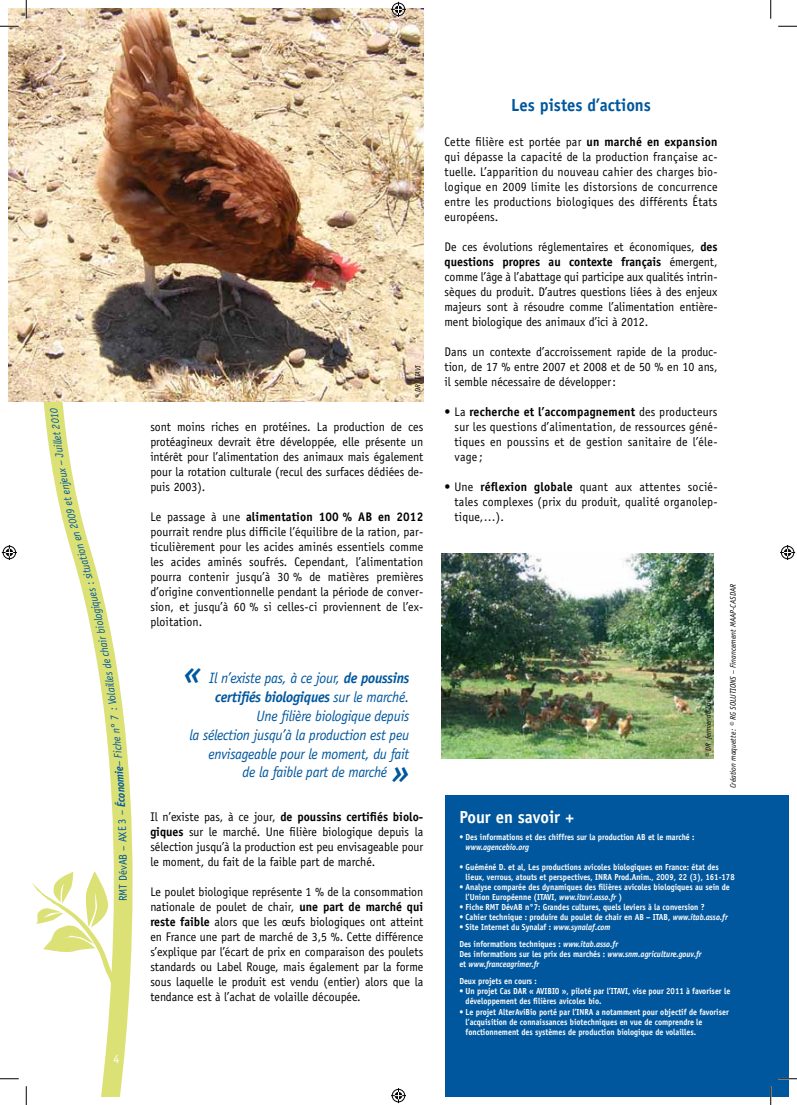
<style>
.page{position:relative;width:797px;height:1105px;background:#fff}
.page>*{position:absolute;margin:0;border:0;box-sizing:border-box;transform-origin:0 0}
.t1{font:700 17.5px "Officina Sans";color:#00579d;scale:.95 1}
.t2{font:700 17.5px "Officina Sans";color:#fff;scale:.95 1}
.t3{font:italic 15px/18.8px "Officina Sans";letter-spacing:-.02em;color:#00579d;text-align:right;scale:.95 1}
.t4{font:12.5px/15px "Officina Sans";color:#000;text-align:justify;scale:.95 1}
.t5{font:12.5px "Officina Sans";color:#fff;scale:.95 1}
.t6{font:italic 11.25px "Officina Sans";color:#00579d;scale:.95 1}
.t7{font:11.25px "Officina Sans";letter-spacing:-.015em;color:#00579d;scale:.95 1}
.t8{font:italic 700 11.25px "Officina Sans";color:#00579d;scale:.95 1}
.t9{font:700 8.75px/10px "Officina Sans";color:#fff;scale:.9 1}
.t10{font:italic 700 8.75px/10px "Officina Sans";color:#fff;scale:.9 1}
.t11{font:italic 8.12px "Officina Sans";color:#000;scale:.95 1}
.t12{font:italic 7.5px "Officina Sans";color:#000;scale:.95 1}
.s1{font-weight:700}
.s2{font-weight:700;font-size:30px}
.s3{font-style:italic}
.s4{font-style:normal}
</style>
<div class="page">
<svg style="left:10px;top:401px;width:171px;height:695px"></svg>
<svg style="left:31px;top:871px;width:90px;height:126px"></svg>
<div style="left:445px;top:795px;width:343px;height:301px;background:#00579d"></div>
<img style="left:9px;top:9px;width:414px;height:392px">
<img style="left:441px;top:553px;width:272px;height:206px">
<svg style="left:0;top:25px;width:19px;height:2px"></svg>
<svg style="left:778px;top:25px;width:19px;height:2px"></svg>
<svg style="left:0;top:1078px;width:19px;height:1px"></svg>
<svg style="left:778px;top:1078px;width:19px;height:1px"></svg>
<svg style="left:25px;top:0;width:2px;height:19px"></svg>
<svg style="left:25px;top:1086px;width:2px;height:19px"></svg>
<svg style="left:770px;top:0;width:1px;height:19px"></svg>
<svg style="left:770px;top:1086px;width:1px;height:19px"></svg>
<svg style="left:391px;top:2px;width:15px;height:15px"></svg>
<svg style="left:391px;top:1088px;width:15px;height:15px"></svg>
<svg style="left:2px;top:545px;width:15px;height:15px"></svg>
<svg style="left:780px;top:545px;width:15px;height:15px"></svg>
<svg style="left:108px;top:698px;width:12px;height:36px"></svg>
<svg style="left:96px;top:628px;width:13px;height:28px"></svg>
<svg style="left:83px;top:568px;width:14px;height:29px"></svg>
<svg style="left:55px;top:452px;width:31px;height:102px"></svg>
<svg style="left:50px;top:408px;width:11px;height:32px"></svg>
<p class="t6" style="left:53px;top:454px;width:15px;rotate:-98deg">uill</p>
<p class="t6" style="left:80px;top:572px;width:19px;rotate:-106deg">uati</p>
<p class="t6" style="left:91px;top:615px;width:20px;rotate:-103deg">gqi u</p>
<p class="t6" style="left:94px;top:630px;width:18px;rotate:-102deg">oi ol</p>
<p class="t6" style="left:103px;top:681px;width:24px;rotate:-99deg">es de</p>
<p class="t6" style="left:106px;top:701px;width:23px;rotate:-98deg">o al ill</p>
<p class="t6" style="left:112px;top:767px;width:33px;rotate:-95deg">– Fiche</p>
<p class="t8" style="left:114px;top:788px;width:24px;rotate:-94deg">omie</p>
<p class="t8" style="left:115px;top:807px;width:23px;rotate:-93deg">Écon</p>
<p class="t7" style="left:116px;top:837px;width:30px;rotate:-92deg">XE3–</p>
<p class="t7" style="left:116px;top:866px;width:32px;rotate:-91deg">AB–A</p>
<p class="t7" style="left:117px;top:901px;width:39px;rotate:-90deg">RMT Dév</p>
<p class="t5" style="left:114px;top:1052px;width:8px">4</p>
<p class="t12" style="left:414px;top:398px;width:36px;rotate:-90deg">© DR ITAVI</p>
<p class="t4" style="left:150px;top:420px;width:289px">sont moins riches en protéines. La production de ces protéagineux devrait être développée, elle présente un intérêt pour l’alimentation des animaux mais également pour la rotation culturale (recul des surfaces dédiées de&shy;puis 2003).</p>
<p class="t4" style="left:150px;top:510px;width:289px">Le passage à une <span class="s1">alimentation 100 % AB en 2012 </span>pourrait rendre plus difficile l’équilibre de la ration, par&shy;ticulièrement pour les acides aminés essentiels comme les acides aminés soufrés. Cependant, l’alimentation pourra contenir jusqu’à 30 % de matières premières d’origine conventionnelle pendant la période de conver&shy;sion, et jusqu’à 60 % si celles-ci proviennent de l’ex&shy;ploitation.</p>
<p class="t3" style="left:184px;top:669px;width:239px"><span class="s2">«</span> Il n’existe pas, à ce jour, <span class="s1">de poussins certifiés biologiques</span> sur le marché.<br>Une filière biologique depuis<br>la sélection jusqu’à la production est peu envisageable pour le moment, du fait<br>de la faible part de marché <span class="s2">»</span></p>
<p class="t4" style="left:150px;top:810px;width:289px">Il n’existe pas, à ce jour, <span class="s1">de poussins certifiés biolo&shy;giques</span> sur le marché. Une filière biologique depuis la sélection jusqu’à la production est peu envisageable pour le moment, du fait de la faible part de marché.</p>
<p class="t4" style="left:150px;top:885px;width:289px">Le poulet biologique représente 1 % de la consommation nationale de poulet de chair, <span class="s1">une part de marché qui reste faible</span> alors que les œufs biologiques ont atteint en France une part de marché de 3,5 %. Cette différence s’explique par l’écart de prix en comparaison des poulets standards ou Label Rouge, mais également par la forme sous laquelle le produit est vendu (entier) alors que la tendance est à l’achat de volaille découpée.</p>
<h1 class="t1" style="left:511px;top:94px;width:149px">Les pistes d’actions</h1>
<p class="t4" style="left:444px;top:135px;width:289px">Cette filière est portée par <span class="s1">un marché en expansion </span>qui dépasse la capacité de la production française ac&shy;tuelle. L’apparition du nouveau cahier des charges bio&shy;logique en 2009 limite les distorsions de concurrence entre les productions biologiques des différents États européens.</p>
<p class="t4" style="left:444px;top:240px;width:289px">De ces évolutions réglementaires et économiques, <span class="s1">des questions propres au contexte français</span> émergent, comme l’âge à l’abattage qui participe aux qualités intrin&shy;sèques du produit. D’autres questions liées à des enjeux majeurs sont à résoudre comme l’alimentation entière&shy;ment biologique des animaux d’ici à 2012.</p>
<p class="t4" style="left:444px;top:345px;width:289px">Dans un contexte d’accroissement rapide de la produc&shy;tion, de 17 % entre 2007 et 2008 et de 50 % en 10 ans, il semble nécessaire de développer:</p>
<p class="t4" style="left:454px;top:405px;width:278px;text-indent:-10px">• La <span class="s1">recherche et l’accompagnement</span> des producteurs sur les questions d’alimentation, de ressources géné&shy;tiques en poussins et de gestion sanitaire de l’éle&shy;vage ;</p>
<p class="t4" style="left:454px;top:480px;width:278px;text-indent:-10px">• Une <span class="s1">réflexion globale</span> quant aux attentes socié&shy;tales complexes (prix du produit, qualité organolep&shy;tique,…).</p>
<p class="t12" style="left:704px;top:757px;width:66px;rotate:-90deg">© DR fermier de Loué</p>
<p class="t11" style="left:728px;top:788px;width:216px;rotate:-90deg">Création maquette : © RG SOLUTIONS – Financement MAAP-CASDAR</p>
<h1 class="t2" style="left:459px;top:806px;width:122px">Pour en savoir +</h1>
<p class="t9" style="left:459px;top:832px;width:263px">• Des informations et des chiffres sur la production AB et le marché :</p>
<p class="t10" style="left:465px;top:842px;width:72px">www.agencebio.org</p>
<p class="t9" style="left:465px;top:862px;width:300px;text-indent:-6px">• Guéméné D. et al, Les productions avicoles biologiques en France: état des lieux, verrous, atouts et perspectives, INRA Prod.Anim., 2009, 22 (3), 161-178</p>
<p class="t9" style="left:465px;top:882px;width:295px;text-indent:-6px">• Analyse comparée des dynamiques des filières avicoles biologiques au sein de l’Union Européenne (ITAVI, <span class="s3">www.itavi.asso.fr</span> )</p>
<p class="t9" style="left:459px;top:902px;width:274px">• Fiche RMT DévAB n°7: Grandes cultures, quels leviers à la conversion ?</p>
<p class="t9" style="left:459px;top:912px;width:300px">• Cahier technique : produire du poulet de chair en AB – ITAB, <span class="s3">www.itab.asso.fr</span></p>
<p class="t9" style="left:459px;top:919px;width:178px;line-height:17.1px">• Site Internet du Synalaf : <span class="s3">www.synalaf.com<br></span>Des informations techniques : <span class="s3">www.itab.asso.fr</span></p>
<p class="t10" style="left:459px;top:949px;width:271px"><span class="s4">Des informations sur les prix des marchés :</span> www.snm.agriculture.gouv.fr <span class="s4">et</span> www.franceagrimer.fr</p>
<p class="t9" style="left:459px;top:976px;width:88px">Deux projets en cours :</p>
<p class="t9" style="left:465px;top:986px;width:295px;text-indent:-6px">• Un projet Cas DAR « AVIBIO », piloté par l’ITAVI, vise pour 2011 à favoriser le développement des filières avicoles bio.</p>
<p class="t9" style="left:465px;top:1006px;width:294px;text-indent:-6px">• Le projet AlterAviBio porté par l’INRA a notamment pour objectif de favoriser l’acquisition de connaissances biotechniques en vue de comprendre le fonctionnement des systèmes de production biologique de volailles.</p>
</div>
